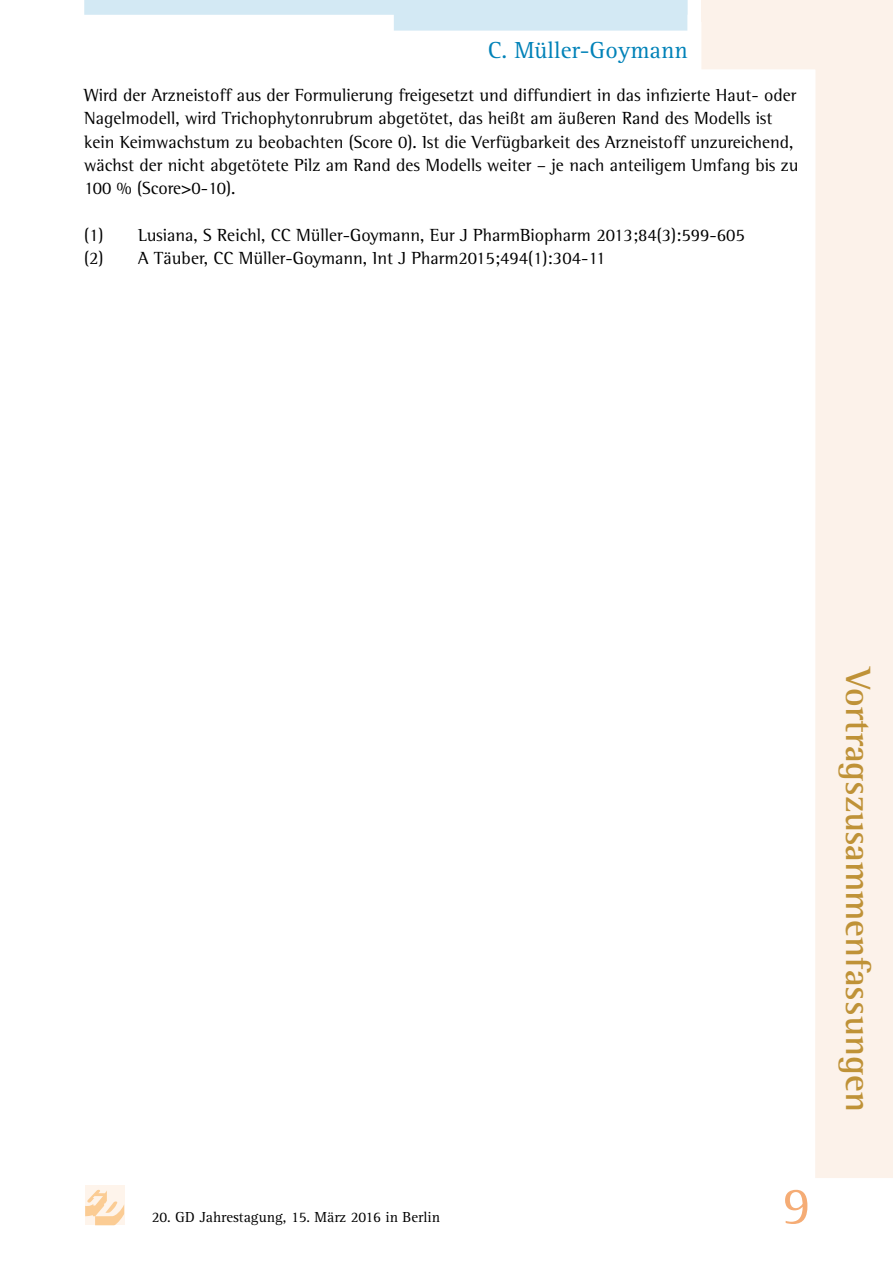
<style>
.page{position:relative;width:893px;height:1263px;background:#fff}
.page>*{position:absolute;margin:0;border:0;box-sizing:border-box;transform-origin:0 0}
.t1{font:54px "Agfa Rotis Serif";color:#f5ac75}
.t2{font:700 36px "Agfa Rotis Semi Serif";color:#bf9237}
.t3{font:24px "Agfa Rotis Serif";color:#0082b8}
.t4{font:18px/23.4px "Agfa Rotis Semi Serif";color:#000}
.t5{font:15px "Agfa Rotis Serif";color:#000}
</style>
<div class="page">
<svg style="left:701px;top:21px;width:192px;height:1157px"></svg>
<div style="left:85px;top:1186px;width:39px;height:39px;background:#fef4eb"></div>
<svg style="left:85px;top:1189px;width:39px;height:36px"></svg>
<svg style="left:84px;top:0;width:603px;height:31px"></svg>
<div style="left:701px;top:0;width:192px;height:21px;background:#fcf2ea"></div>
<h3 class="t3" style="left:488px;top:36px;width:202px">C. Müller-Goymann</h3>
<p class="t4" style="left:84px;top:83px;width:716px">Wird der Arzneistoff aus der Formulierung freigesetzt und diffundiert in das infizierte Haut- oder Nagelmodell, wird Trichophytonrubrum abgetötet, das heißt am äußeren Rand des Modells ist kein Keimwachstum zu beobachten (Score 0). Ist die Verfügbarkeit des Arzneistoff unzureichend, wächst der nicht abgetötete Pilz am Rand des Modells weiter – je nach anteiligem Umfang bis zu 100 % (Score&gt;0-10).</p>
<p class="t4" style="left:84px;top:223px;width:662px">(1) Lusiana, S Reichl, CC Müller-Goymann, Eur J PharmBiopharm 2013;84(3):599-605 (2) A Täuber, CC Müller-Goymann, Int J Pharm2015;494(1):304-11</p>
<p class="t5" style="left:152px;top:1208px;width:290px">20. GD Jahrestagung, 15. März 2016 in Berlin</p>
<h2 class="t2" style="left:880px;top:668px;width:445px;rotate:90deg">Vortragszusammenfassungen</h2>
<h1 class="t1" style="left:783px;top:1175px;width:30px">9</h1>
</div>
